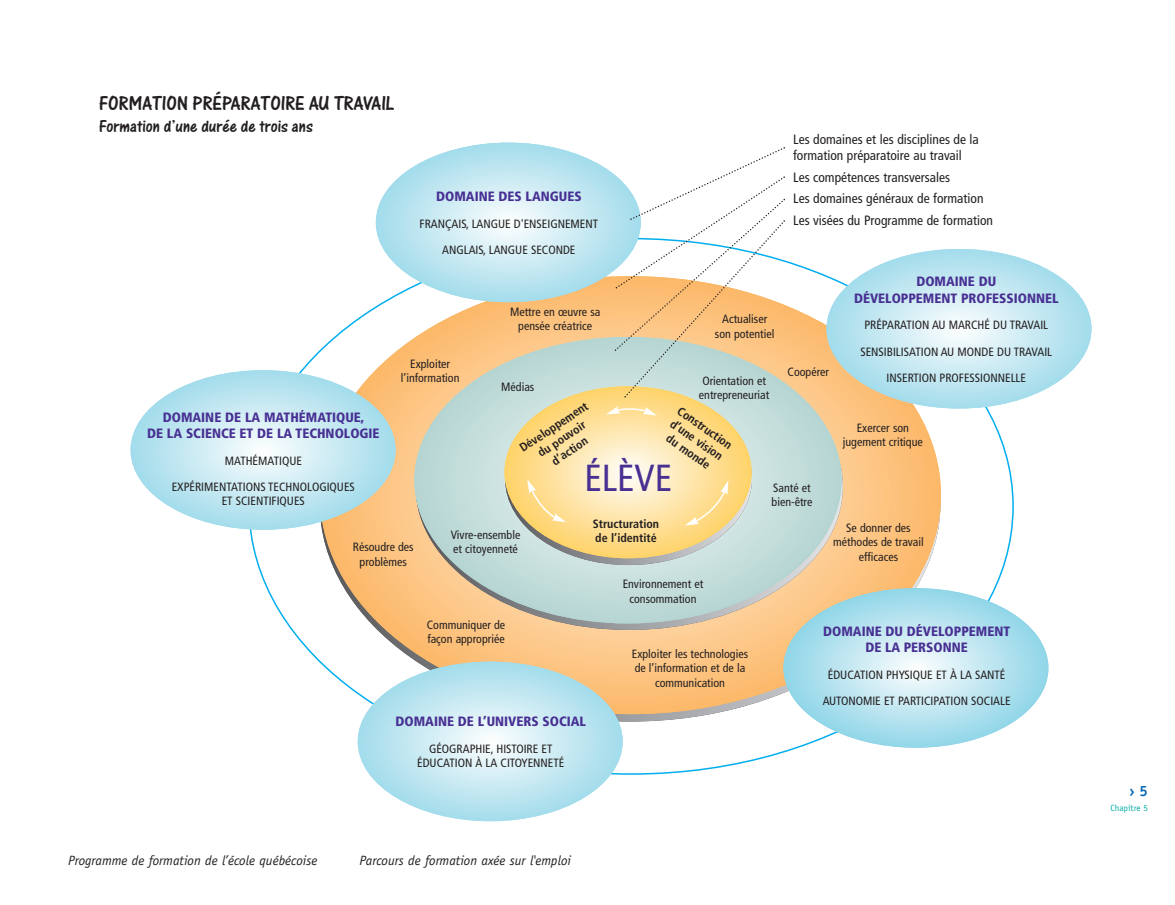
<style>
.page{position:relative;width:1175px;height:905px;background:#fff}
.page>*{position:absolute;margin:0;border:0;box-sizing:border-box;transform-origin:0 0}
.t1{font:condensed 37.65px "Frutiger";color:#483093}
.t2{font:21px "One Stroke Script Plain";color:#231f20}
.t3{font:18px "One Stroke Script Plain";color:#231f20}
.t4{font:700 15px "Officina Sans";color:#0c6ab5}
.t5{font:900 condensed 13.5px/16.2px "Frutiger";color:#483093;text-align:center}
.t6{font:condensed 13.5px/21.6px "Frutiger";color:#231f20}
.t7{font:italic 13.5px "Officina Sans";color:#231f20}
.t8{font:condensed 12px/14.4px "Frutiger";color:#231f20;text-align:center}
.t9{font:700 condensed 12px/14.4px "Frutiger";color:#231f20;text-align:center}
.t10{font:9px "Officina Sans";color:#07ada7}
</style>
<div class="page">
<svg style="left:248px;top:238px;width:765px;height:536px"></svg>
<svg style="left:320px;top:276px;width:621px;height:438px;background:#fcc380"></svg>
<svg style="left:415px;top:343px;width:428px;height:287px;background:#a5a9aa"></svg>
<svg style="left:414px;top:337px;width:427px;height:286px;background:#c1dcd9"></svg>
<svg style="left:505px;top:393px;width:247px;height:172px;background:#a6a49f"></svg>
<svg style="left:783px;top:588px;width:265px;height:159px;background:#b4e2ee"></svg>
<svg style="left:131px;top:370px;width:264px;height:159px;background:#c1e6f1"></svg>
<svg style="left:358px;top:661px;width:264px;height:160px;background:#c1e6f1"></svg>
<svg style="left:376px;top:143px;width:265px;height:159px;background:#c2e7f1"></svg>
<svg style="left:826px;top:249px;width:265px;height:159px;background:#c1e6f1"></svg>
<svg style="left:504px;top:386px;width:247px;height:172px;background:#fee09b"></svg>
<svg style="left:613px;top:147px;width:172px;height:252px"></svg>
<svg style="left:527px;top:479px;width:39px;height:43px;background:#fedf96"></svg>
<svg style="left:684px;top:480px;width:44px;height:45px;background:#fedf98"></svg>
<svg style="left:606px;top:406px;width:51px;height:9px"></svg>
<h2 class="t2" style="left:99px;top:97px;width:297px">FORMATION PRÉPARATOIRE AU TRAVAIL</h2>
<h3 class="t3" style="left:99px;top:121px;width:215px">Formation d’une durée de trois ans</h3>
<p class="t5" style="left:436px;top:189px;width:147px">DOMAINE DES LANGUES</p>
<p class="t8" style="left:419px;top:212px;width:180px;line-height:26.2px">FRANÇAIS, LANGUE D'ENSEIGNEMENT<br>ANGLAIS, LANGUE SECONDE</p>
<p class="t6" style="left:793px;top:132px;width:187px;line-height:16.2px">Les domaines et les disciplines de la formation préparatoire au travail</p>
<p class="t6" style="left:793px;top:167px;width:201px">Les compétences transversales<br>Les domaines généraux de formation<br>Les visées du Programme de formation</p>
<p class="t5" style="left:147px;top:410px;width:234px">DOMAINE DE LA MATHÉMATIQUE,<br>DE LA SCIENCE ET DE LA TECHNOLOGIE</p>
<p class="t8" style="left:172px;top:448px;width:185px;line-height:26.2px">MATHÉMATIQUE<br>EXPÉRIMENTATIONS TECHNOLOGIQUES</p>
<p class="t8" style="left:222px;top:495px;width:85px">ET SCIENTIFIQUES</p>
<p class="t8" style="left:401px;top:357px;width:60px">Exploiter l’information</p>
<p class="t8" style="left:510px;top:305px;width:92px">Mettre en œuvre sa pensée créatrice</p>
<p class="t8" style="left:715px;top:313px;width:61px">Actualiser son potentiel</p>
<p class="t8" style="left:787px;top:366px;width:43px">Coopérer</p>
<p class="t8" style="left:501px;top:380px;width:35px">Médias</p>
<p class="t8" style="left:699px;top:374px;width:72px;text-align:left">Orientation et entrepreneuriat</p>
<p class="t9" style="left:517px;top:444px;width:81px;rotate:-34deg">Développement du pouvoir d’action</p>
<p class="t9" style="left:682px;top:404px;width:65px;rotate:35deg">Construction d’une vision du monde</p>
<h1 class="t1" style="left:584px;top:462px;width:89px">ÉLÈVE</h1>
<p class="t8" style="left:771px;top:481px;width:42px;text-align:left">Santé et bien-être</p>
<p class="t5" style="left:854px;top:274px;width:206px">DOMAINE DU<br>DÉVELOPPEMENT PROFESSIONNEL</p>
<p class="t8" style="left:860px;top:313px;width:193px;line-height:26.2px">PRÉPARATION AU MARCHÉ DU TRAVAIL<br>SENSIBILISATION AU MONDE DU TRAVAIL<br>INSERTION PROFESSIONNELLE</p>
<p class="t8" style="left:842px;top:421px;width:81px">Exercer son jugement critique</p>
<p class="t8" style="left:353px;top:541px;width:62px">Résoudre des problèmes</p>
<p class="t8" style="left:451px;top:528px;width:71px;text-align:left">Vivre-ensemble et citoyenneté</p>
<p class="t8" style="left:427px;top:618px;width:80px;text-align:left">Communiquer de façon appropriée</p>
<p class="t9" style="left:593px;top:517px;width:68px;text-align:left">Structuration de l’identité</p>
<p class="t8" style="left:622px;top:578px;width:82px">Environnement et consommation</p>
<p class="t8" style="left:632px;top:647px;width:118px">Exploiter les technologies de l’information et de la communication</p>
<p class="t5" style="left:395px;top:714px;width:192px">DOMAINE DE L’UNIVERS SOCIAL</p>
<p class="t8" style="left:417px;top:742px;width:149px">GÉOGRAPHIE, HISTOIRE ET<br>ÉDUCATION À LA CITOYENNETÉ</p>
<p class="t7" style="left:68px;top:855px;width:251px">Programme de formation de l’école québécoise</p>
<p class="t7" style="left:359px;top:855px;width:213px">Parcours de formation axée sur l'emploi</p>
<p class="t8" style="left:833px;top:521px;width:92px">Se donner des méthodes de travail efficaces</p>
<p class="t5" style="left:823px;top:624px;width:188px">DOMAINE DU DÉVELOPPEMENT<br>DE LA PERSONNE</p>
<p class="t8" style="left:822px;top:662px;width:189px;line-height:26.2px">ÉDUCATION PHYSIQUE ET À LA SANTÉ<br>AUTONOMIE ET PARTICIPATION SOCIALE</p>
<p class="t4" style="left:1129px;top:784px;width:20px">› 5</p>
<p class="t10" style="left:1110px;top:804px;width:39px">Chapitre 5</p>
</div>
